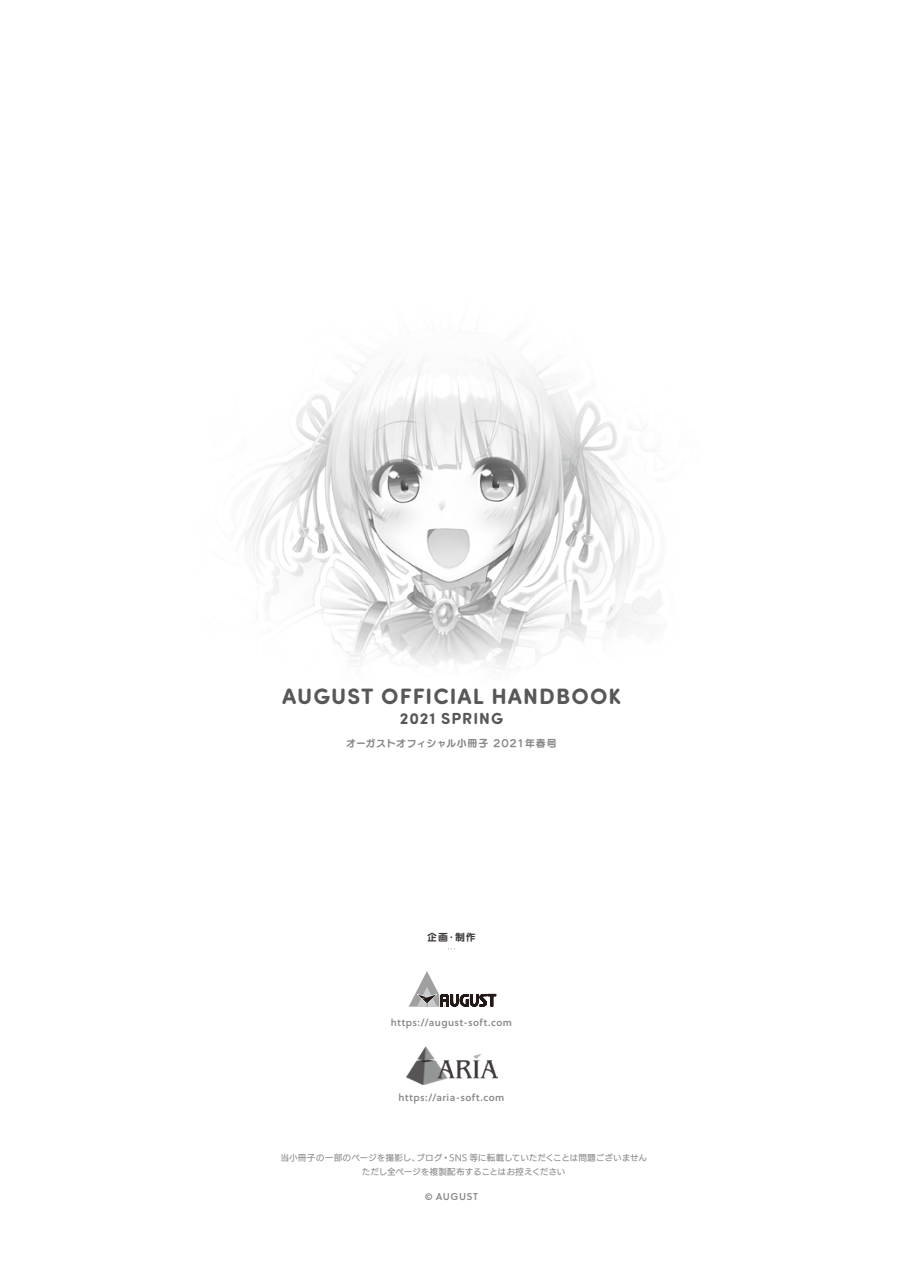
<style>
.page{position:relative;width:903px;height:1275px;background:#fff}
.page>*{position:absolute;margin:0;border:0;box-sizing:border-box;transform-origin:0 0}
.t1{font:700 22.4px "Sofia Pro Soft";letter-spacing:.05em;color:#595857}
.t2{font:700 16.1px "Sofia Pro Soft";letter-spacing:.06em;color:#595857}
.t3{font:9.97px "Soleil Sb";letter-spacing:.045em;color:#898989}
.t4{font:9.97px "UD Marugo Small Pr 6 B";letter-spacing:.02em;color:#898989}
.t5{font:9.97px "UD Marugo Small Pr 6 B";letter-spacing:.08em;color:#898989}
.t6{font:9.97px "UD Marugo Small Pr 6 B";color:#3f3b3a}
.t7{font:8.75px "UD Kakugo Small Pr 6 N M";letter-spacing:-.01em;color:#898989}
.t8{font:8.75px "UD Kakugo Small Pr 6 N M";letter-spacing:.015em;color:#898989}
.s1{font-family:"UD Marugo Small Pr 6 M"}
</style>
<div class="page">
<img style="left:244px;top:361px;width:418px;height:718px">
<svg style="left:408px;top:970px;width:89px;height:38px"></svg>
<img style="left:406px;top:1046px;width:91px;height:39px">
<p class="t1" style="left:282px;top:679px;width:340px">AUGUST OFFICIAL HANDBOOK</p>
<p class="t2" style="left:400px;top:707px;width:105px">2021 SPRING</p>
<p class="t5" style="left:493px;top:738px;width:65px">2021年春号</p>
<p class="t4" style="left:346px;top:738px;width:144px">オーガストオフィシャル小冊子</p>
<p class="t6" style="left:427px;top:931px;width:50px">企画<span class="s1">・</span>制作</p>
<p class="t3" style="left:391px;top:1015px;width:123px">https://august-soft.com</p>
<p class="t3" style="left:399px;top:1090px;width:107px">https://aria-soft.com</p>
<p class="t8" style="left:280px;top:1153px;width:141px">当小冊子の一部のページを撮影し、</p>
<p class="t7" style="left:362px;top:1167px;width:205px">ただし全ページを複製配布することはお控えください</p>
<p class="t7" style="left:417px;top:1153px;width:232px">ブログ・SNS 等に転載していただくことは問題ございません</p>
<p class="t3" style="left:425px;top:1189px;width:55px">© AUGUST</p>
</div>
